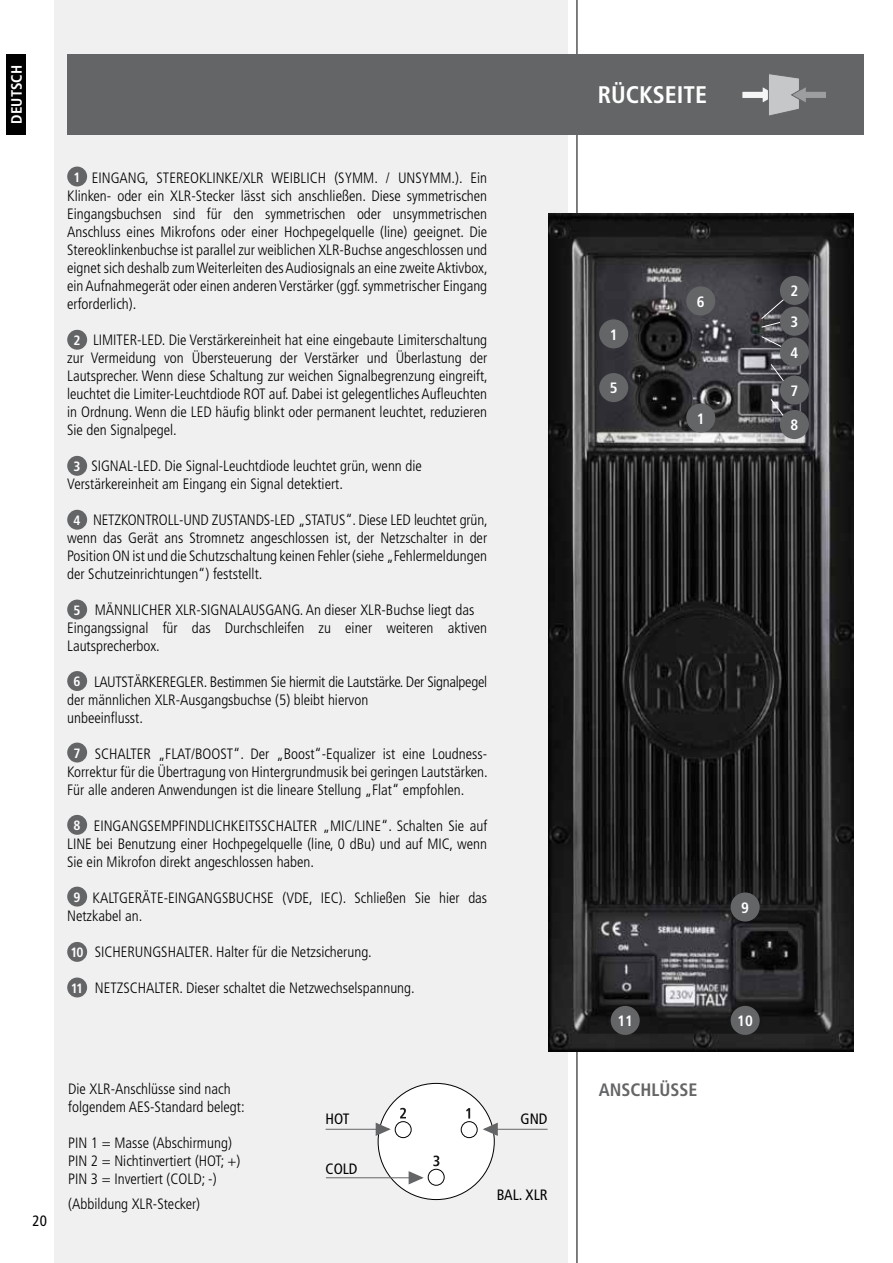
<style>
.page{position:relative;width:893px;height:1263px;background:#fff}
.page>*{position:absolute;margin:0;border:0;box-sizing:border-box;transform-origin:0 0}
.t1{font:700 condensed 24px "Frutiger";color:#fff}
.t2{font:700 condensed 18px "Frutiger";color:#646567}
.t3{font:300 condensed 15px/18px "Frutiger";color:#000;text-align:justify}
.t4{font:300 condensed 15px/18px "Frutiger";letter-spacing:-.02em;color:#000}
.t5{font:700 condensed 15px/30.9px "Frutiger";color:#fff;text-align:justify}
.t6{font:condensed 15px "Frutiger";color:#000}
.t7{font:700 condensed 13.5px "Frutiger";color:#fff}
</style>
<div class="page">
<div style="left:54px;top:0;width:514px;height:1263px;background:#f0f0f1"></div>
<hr style="left:577px;top:0;width:1px;height:1263px;background:#000">
<div style="left:6px;top:54px;width:20px;height:81px;background:#000"></div>
<img style="left:549px;top:213px;width:305px;height:838px">
<div style="left:67px;top:54px;width:797px;height:81px;background:#646567"></div>
<svg style="left:742px;top:74px;width:84px;height:42px"></svg>
<div style="left:611px;top:1006px;width:29px;height:29px;background:#646567;border-radius:50%"></div>
<div style="left:599px;top:319px;width:29px;height:29px;background:#646567;border-radius:50%"></div>
<div style="left:686px;top:403px;width:29px;height:29px;background:#646567;border-radius:50%"></div>
<div style="left:686px;top:286px;width:29px;height:29px;background:#646567;border-radius:50%"></div>
<svg style="left:761px;top:336px;width:27px;height:14px"></svg>
<svg style="left:770px;top:363px;width:18px;height:24px"></svg>
<svg style="left:770px;top:398px;width:18px;height:24px"></svg>
<svg style="left:761px;top:295px;width:27px;height:33px"></svg>
<div style="left:780px;top:276px;width:29px;height:29px;background:#646567;border-radius:50%"></div>
<div style="left:780px;top:307px;width:29px;height:29px;background:#646567;border-radius:50%"></div>
<div style="left:780px;top:337px;width:29px;height:30px;background:#646567;border-radius:50%"></div>
<div style="left:599px;top:373px;width:29px;height:29px;background:#646567;border-radius:50%"></div>
<div style="left:780px;top:376px;width:29px;height:29px;background:#646567;border-radius:50%"></div>
<div style="left:780px;top:410px;width:29px;height:29px;background:#646567;border-radius:50%"></div>
<div style="left:731px;top:892px;width:29px;height:29px;background:#646567;border-radius:50%"></div>
<div style="left:731px;top:1006px;width:29px;height:29px;background:#646567;border-radius:50%"></div>
<div style="left:67px;top:167px;width:20px;height:19px;background:#646567;border-radius:50%"></div>
<div style="left:67px;top:330px;width:20px;height:20px;background:#646567;border-radius:50%"></div>
<div style="left:67px;top:456px;width:20px;height:20px;background:#646567;border-radius:50%"></div>
<div style="left:67px;top:510px;width:20px;height:20px;background:#646567;border-radius:50%"></div>
<div style="left:67px;top:600px;width:20px;height:19px;background:#646567;border-radius:50%"></div>
<div style="left:67px;top:671px;width:20px;height:20px;background:#646567;border-radius:50%"></div>
<div style="left:67px;top:743px;width:20px;height:19px;background:#646567;border-radius:50%"></div>
<div style="left:67px;top:815px;width:20px;height:20px;background:#646567;border-radius:50%"></div>
<div style="left:67px;top:887px;width:20px;height:19px;background:#646567;border-radius:50%"></div>
<div style="left:67px;top:942px;width:20px;height:20px;background:#646567;border-radius:50%"></div>
<div style="left:67px;top:977px;width:20px;height:20px;background:#646567;border-radius:50%"></div>
<div style="left:378px;top:1083px;width:116px;height:116px;background:#fff;border-radius:50%"></div>
<hr style="left:326px;top:1129px;width:60px;height:1px;background:#646567">
<hr style="left:326px;top:1177px;width:93px;height:1px;background:#646567">
<hr style="left:487px;top:1129px;width:61px;height:1px;background:#646567">
<svg style="left:375px;top:1108px;width:124px;height:78px"></svg>
<p class="t5" style="left:1px;top:123px;width:60px;rotate:-90deg">DEUTSCH</p>
<p class="t3" style="left:67px;top:169px;width:422px;text-indent:25px">EINGANG, STEREOKLINKE/XLR WEIBLICH (SYMM. / UNSYMM.). Ein Klinken- oder ein XLR-Stecker lässt sich anschließen. Diese symmetrischen Eingangsbuchsen sind für den symmetrischen oder unsymmetrischen Anschluss eines Mikrofons oder einer Hochpegelquelle (line) geeignet. Die Stereoklinkenbuchse ist parallel zur weiblichen XLR-Buchse angeschlossen und eignet sich deshalb zum Weiterleiten des Audiosignals an eine zweite Aktivbox, ein Aufnahmegerät oder einen anderen Verstärker (ggf. symmetrischer Eingang erforderlich).</p>
<p class="t3" style="left:67px;top:331px;width:422px;text-indent:26px">LIMITER-LED. Die Verstärkereinheit hat eine eingebaute Limiterschaltung zur Vermeidung von Übersteuerung der Verstärker und Überlastung der Lautsprecher. Wenn diese Schaltung zur weichen Signalbegrenzung eingreift, leuchtet die Limiter-Leuchtdiode ROT auf. Dabei ist gelegentliches Aufleuchten in Ordnung. Wenn die LED häufig blinkt oder permanent leuchtet, reduzieren Sie den Signalpegel.</p>
<p class="t3" style="left:67px;top:457px;width:356px;text-indent:24px">SIGNAL-LED. Die Signal-Leuchtdiode leuchtet grün, wenn die<br>Verstärkereinheit am Eingang ein Signal detektiert.</p>
<p class="t3" style="left:67px;top:511px;width:422px;text-indent:26px">NETZKONTROLL-UND ZUSTANDS-LED „STATUS“. Diese LED leuchtet grün, wenn das Gerät ans Stromnetz angeschlossen ist, der Netzschalter in der Position ON ist und die Schutzschaltung keinen Fehler (siehe „Fehlermeldungen der Schutzeinrichtungen“) feststellt.</p>
<p class="t3" style="left:67px;top:601px;width:422px;text-align:left;text-indent:28px">MÄNNLICHER XLR-SIGNALAUSGANG. An dieser XLR-Buchse liegt das<br>Eingangssignal für das Durchschleifen zu einer weiteren aktiven<br>Lautsprecherbox.</p>
<p class="t4" style="left:67px;top:673px;width:421px;text-indent:27px">LAUTSTÄRKEREGLER. Bestimmen Sie hiermit die Lautstärke. Der Signalpegel der männlichen XLR-Ausgangsbuchse (5) bleibt hiervon<br>unbeeinflusst.</p>
<p class="t3" style="left:67px;top:745px;width:422px;text-indent:28px">SCHALTER „FLAT/BOOST“. Der „Boost“-Equalizer ist eine Loudness-Korrektur für die Übertragung von Hintergrundmusik bei geringen Lautstärken.<br>Für alle anderen Anwendungen ist die lineare Stellung „Flat“ empfohlen.</p>
<p class="t3" style="left:67px;top:817px;width:422px;text-indent:27px">EINGANGSEMPFINDLICHKEITSSCHALTER „MIC/LINE“. Schalten Sie auf LINE bei Benutzung einer Hochpegelquelle (line, 0 dBu) und auf MIC, wenn Sie ein Mikrofon direkt angeschlossen haben.</p>
<p class="t3" style="left:67px;top:889px;width:422px;text-indent:25px">KALTGERÄTE-EINGANGSBUCHSE (VDE, IEC). Schließen Sie hier das<br>Netzkabel an.</p>
<p class="t3" style="left:95px;top:943px;width:279px">SICHERUNGSHALTER. Halter für die Netzsicherung.</p>
<p class="t3" style="left:95px;top:979px;width:321px">NETZSCHALTER. Dieser schaltet die Netzwechselspannung.</p>
<p class="t7" style="left:74px;top:169px;width:9px">1</p>
<p class="t7" style="left:74px;top:332px;width:9px">2</p>
<p class="t7" style="left:74px;top:458px;width:9px">3</p>
<p class="t7" style="left:74px;top:512px;width:9px">4</p>
<p class="t7" style="left:74px;top:602px;width:9px">5</p>
<p class="t7" style="left:74px;top:673px;width:9px">6</p>
<p class="t7" style="left:74px;top:745px;width:9px">7</p>
<p class="t7" style="left:74px;top:817px;width:9px">8</p>
<p class="t7" style="left:74px;top:889px;width:9px">9</p>
<p class="t7" style="left:71px;top:944px;width:15px">10</p>
<p class="t7" style="left:71px;top:980px;width:14px">11</p>
<p class="t6" style="left:33px;top:1211px;width:16px">20</p>
<p class="t3" style="left:68px;top:1080px;width:178px">Die XLR-Anschlüsse sind nach folgendem AES-Standard belegt:</p>
<p class="t3" style="left:68px;top:1134px;width:174px;text-align:left">PIN 1 = Masse (Abschirmung)<br>PIN 2 = Nichtinvertiert (HOT; +)<br>PIN 3 = Invertiert (COLD; -)</p>
<p class="t3" style="left:68px;top:1195px;width:133px">(Abbildung XLR-Stecker)</p>
<p class="t6" style="left:326px;top:1110px;width:25px">HOT</p>
<p class="t6" style="left:521px;top:1110px;width:28px">GND</p>
<p class="t6" style="left:326px;top:1160px;width:33px">COLD</p>
<p class="t6" style="left:497px;top:1186px;width:52px">BAL. XLR</p>
<h1 class="t1" style="left:598px;top:81px;width:111px">RÜCKSEITE</h1>
<p class="t5" style="left:610px;top:319px;width:9px">1</p>
<p class="t5" style="left:697px;top:286px;width:9px">6</p>
<p class="t5" style="left:790px;top:275px;width:9px">2<br>3<br>4</p>
<p class="t5" style="left:610px;top:373px;width:9px">5</p>
<p class="t5" style="left:790px;top:375px;width:9px">7</p>
<p class="t5" style="left:790px;top:410px;width:9px">8</p>
<p class="t5" style="left:697px;top:403px;width:9px">1</p>
<p class="t5" style="left:617px;top:1005px;width:17px">11</p>
<p class="t2" style="left:599px;top:1079px;width:100px">ANSCHLÜSSE</p>
<p class="t5" style="left:741px;top:892px;width:9px">9</p>
<p class="t5" style="left:737px;top:1005px;width:17px">10</p>
</div>
